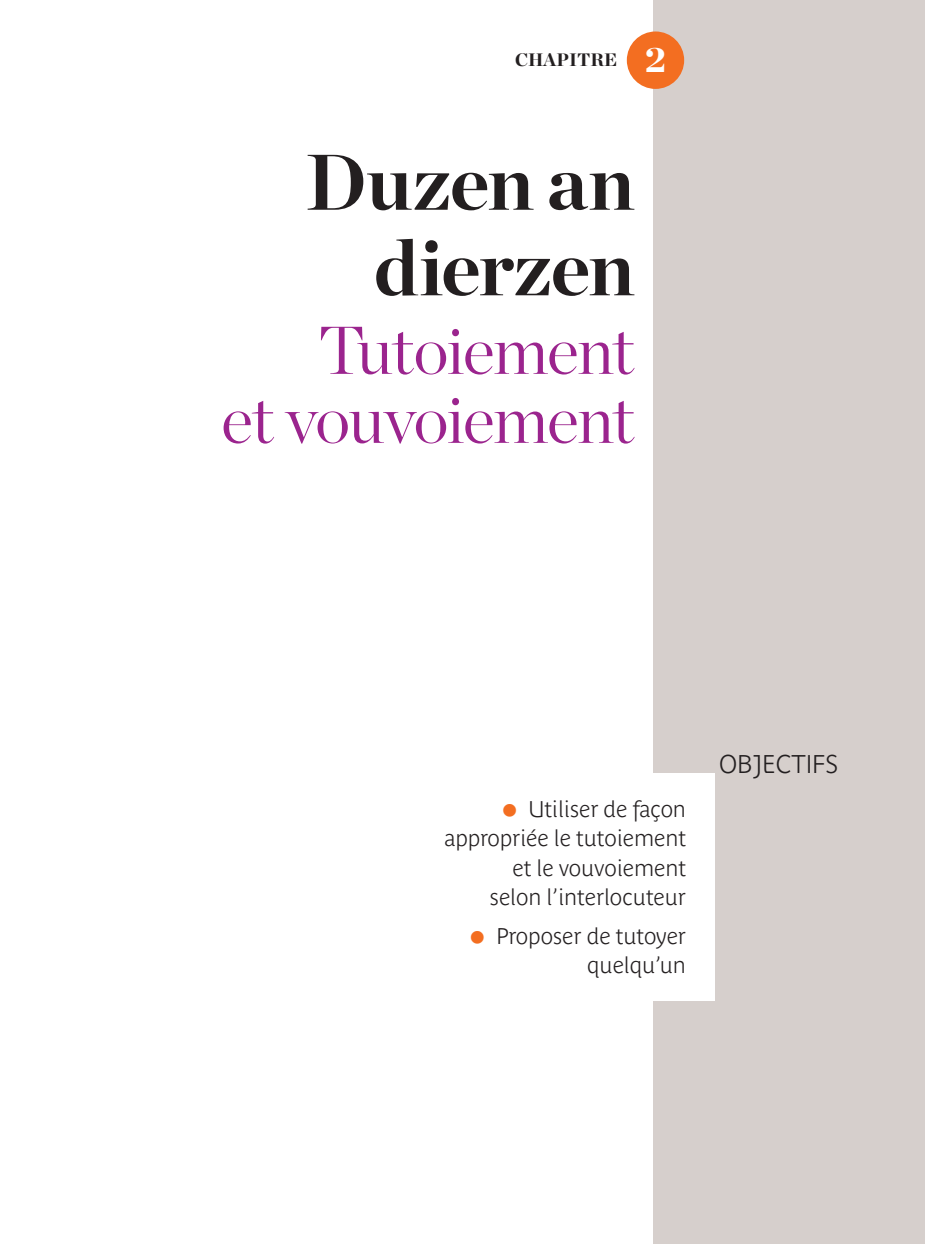
<style>
.page{position:relative;width:925px;height:1244px;background:#fff}
.page>*{position:absolute;margin:0;border:0;box-sizing:border-box;transform-origin:0 0}
.t1{font:700 78.75px/85.5px "Chronicle Display";letter-spacing:-.01em;color:#231f20;text-align:right}
.t2{font:300 67.5px/69.1px "Chronicle Display";letter-spacing:-.02em;color:#9b248e;text-align:right}
.t3{font:700 25.43px "Parisine Plus Pro Clair";letter-spacing:-.005em;color:#231f20}
.t4{font:700 22.5px/29.2px "Parisine Plus Pro Clair";letter-spacing:-.005em;color:#231f20;text-align:right}
.t5{font:900 18px "Chronicle Display";color:#231f20}
.s1{font-size:35.55px;color:#fff}
</style>
<div class="page">
<div style="left:654px;top:0;width:271px;height:1244px;background:#d6cfcc"></div>
<div style="left:627px;top:31px;width:57px;height:58px;background:#f36e21;border-radius:50%"></div>
<div style="left:590px;top:773px;width:124px;height:227px;background:#fff"></div>
<p class="t5" style="left:515px;top:45px;width:152px">CHAPITRE <span class="s1">2</span></p>
<p class="t1" style="left:305px;top:134px;width:331px">Duzen an dierzen</p>
<p class="t2" style="left:221px;top:311px;width:415px">Tutoiement<br>et vouvoiement</p>
<p class="t4" style="left:445px;top:792px;width:243px">Utiliser de façon appropriée le tutoiement et le vouvoiement<br>selon l’interlocuteur</p>
<p class="t4" style="left:496px;top:919px;width:191px">Proposer de tutoyer quelqu’un</p>
<p class="t3" style="left:719px;top:745px;width:120px">OBJECTIFS</p>
</div>
